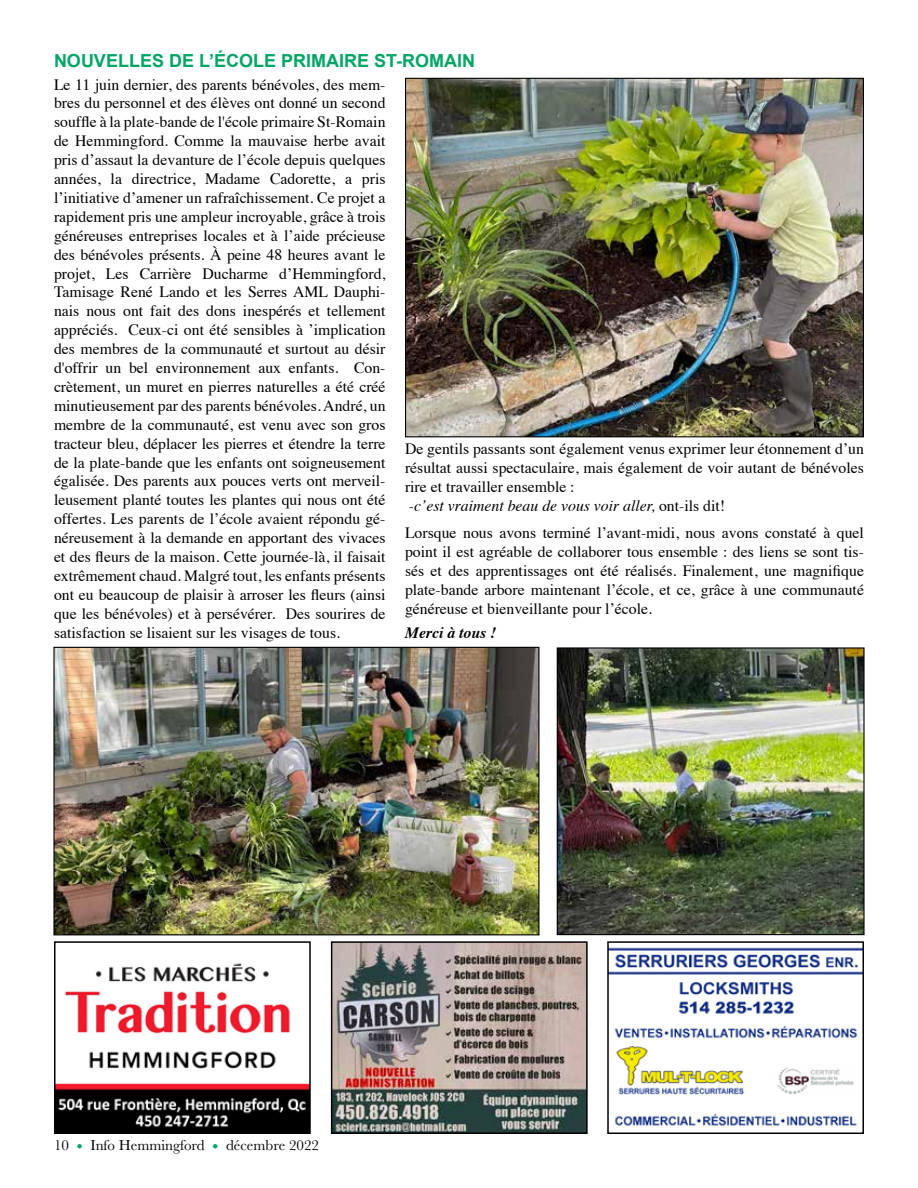
<style>
.page{position:relative;width:918px;height:1188px;background:#fff}
.page>*{position:absolute;margin:0;border:0;box-sizing:border-box;transform-origin:0 0}
.t1{font:700 18px "Arial";color:#00a664}
.t2{font:15.75px/18.9px "Times";color:#000;text-align:justify}
.t3{font:italic 700 15.75px "Times";color:#000}
.t4{font:15px "Baskerville";color:#000}
.s1{font-style:italic}
.s2{font-size:18px;color:#00a664}
</style>
<div class="page">
<img style="left:407px;top:80px;width:455px;height:355px">
<img style="left:55px;top:649px;width:482px;height:284px">
<div style="left:53px;top:647px;width:486px;height:288px;border:1px solid #000"></div>
<img style="left:57px;top:963px;width:251px;height:168px">
<div style="left:54px;top:941px;width:257px;height:193px;border:2px solid #000"></div>
<img style="left:334px;top:944px;width:251px;height:187px">
<div style="left:331px;top:941px;width:257px;height:193px;border:2px solid #000"></div>
<img style="left:610px;top:947px;width:251px;height:180px">
<div style="left:607px;top:941px;width:257px;height:193px;border:2px solid #000"></div>
<img style="left:559px;top:649px;width:304px;height:284px">
<div style="left:557px;top:647px;width:308px;height:288px;border:1px solid #000"></div>
<p class="t1" style="left:54px;top:49px;width:423px">NOUVELLES DE L’ÉCOLE PRIMAIRE ST-ROMAIN</p>
<p class="t2" style="left:54px;top:73px;width:333px">Le 11 juin dernier, des parents bénévoles, des mem&shy;bres du personnel et des élèves ont donné un second souffle à la plate-bande de l'école primaire St-Romain de Hemmingford. Comme la mauvaise herbe avait pris d’assaut la devanture de l’école depuis quelques années, la directrice, Madame Cadorette, a pris l’initiative d’amener un rafraîchissement. Ce projet a rapidement pris une ampleur incroyable, grâce à trois généreuses entreprises locales et à l’aide précieuse des bénévoles présents. À peine 48 heures avant le projet, Les Carrière Ducharme d’Hemmingford, Tamisage René Lando et les Serres AML Dauphi&shy;nais nous ont fait des dons inespérés et tellement appréciés. Ceux-ci ont été sensibles à ’implication des membres de la communauté et surtout au désir d'offrir un bel environnement aux enfants. Con&shy;crètement, un muret en pierres naturelles a été créé minutieusement par des parents bénévoles. André, un membre de la communauté, est venu avec son gros tracteur bleu, déplacer les pierres et étendre la terre de la plate-bande que les enfants ont soigneusement égalisée. Des parents aux pouces verts ont merveil&shy;leusement planté toutes les plantes qui nous ont été offertes. Les parents de l’école avaient répondu gé&shy;néreusement à la demande en apportant des vivaces et des fleurs de la maison. Cette journée-là, il faisait extrêmement chaud. Malgré tout, les enfants présents ont eu beaucoup de plaisir à arroser les fleurs (ainsi que les bénévoles) et à persévérer. Des sourires de satisfaction se lisaient sur les visages de tous.</p>
<p class="t2" style="left:405px;top:438px;width:461px;text-align:left">De gentils passants sont également venus exprimer leur étonnement d’un résultat aussi spectaculaire, mais également de voir autant de bénévoles rire et travailler ensemble :<br><span class="s1">-c’est vraiment beau de vous voir aller,</span> ont-ils dit!</p>
<p class="t2" style="left:405px;top:522px;width:461px">Lorsque nous avons terminé l’avant-midi, nous avons constaté à quel point il est agréable de collaborer tous ensemble : des liens se sont tis&shy;sés et des apprentissages ont été réalisés. Finalement, une magnifique plate-bande arbore maintenant l’école, et ce, grâce à une communauté généreuse et bienveillante pour l’école.</p>
<p class="t3" style="left:405px;top:617px;width:93px">Merci à tous !</p>
<p class="t4" style="left:54px;top:1136px;width:267px">10 <span class="s2">•</span> Info Hemmingford <span class="s2">•</span> décembre 2022</p>
</div>
